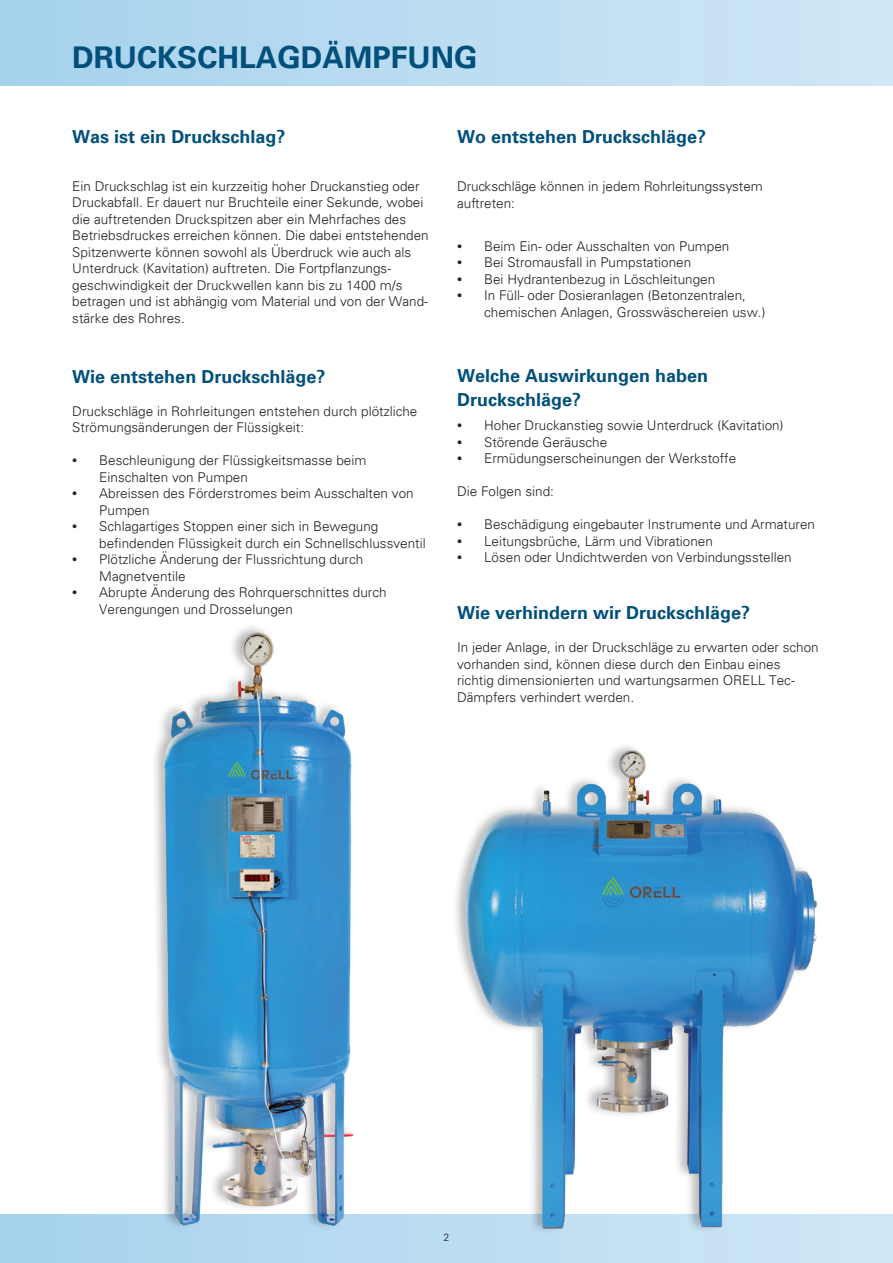
<style>
.page{position:relative;width:893px;height:1263px;background:#fff}
.page>*{position:absolute;margin:0;border:0;box-sizing:border-box;transform-origin:0 0}
.t1{font:700 30px "Univers LT";color:#00507b}
.t2{font:700 18px/24px "Univers LT";color:#00507b}
.t3{font:300 13.5px/16.5px "Univers LT";color:#231f20}
.t4{font:300 10.5px "Univers LT";color:#231f20}
.s1{font-family:"Myriad Pro";font-weight:400;font-size:18px}
</style>
<div class="page">
<div style="left:0;top:0;width:893px;height:85px;background:linear-gradient(to right,#a6d2ed,#d1e7f6)"></div>
<div style="left:0;top:1214px;width:893px;height:49px;background:linear-gradient(to right,#a6d2ed,#d1e7f6)"></div>
<img style="left:125px;top:627px;width:258px;height:615px">
<img style="left:438px;top:746px;width:402px;height:509px">
<h1 class="t1" style="left:72px;top:40px;width:407px">DRUCKSCHLAGDÄMPFUNG</h1>
<h2 class="t2" style="left:72px;top:125px;width:215px">Was ist ein Druckschlag?</h2>
<p class="t3" style="left:72px;top:178px;width:358px">Ein Druckschlag ist ein kurzzeitig hoher Druckanstieg oder Druckabfall. Er dauert nur Bruchteile einer Sekunde, wobei die auftretenden Druckspitzen aber ein Mehrfaches des Betriebsdruckes erreichen können. Die dabei entstehenden Spitzenwerte können sowohl als Überdruck wie auch als Unterdruck (Kavitation) auftreten. Die Fortpflanzungs&shy;geschwindigkeit der Druckwellen kann bis zu 1400 m/s betragen und ist abhängig vom Material und von der Wand&shy;stärke des Rohres.</p>
<h2 class="t2" style="left:72px;top:365px;width:255px">Wie entstehen Druckschläge?</h2>
<p class="t3" style="left:72px;top:403px;width:347px">Druckschläge in Rohrleitungen entstehen durch plötzliche<br>Strömungsänderungen der Flüssigkeit:</p>
<p class="t3" style="left:99px;top:452px;width:269px;text-indent:-27px"><span class="s1">•</span> Beschleunigung der Flüssigkeitsmasse beim<br>Einschalten von Pumpen</p>
<p class="t3" style="left:99px;top:485px;width:316px;text-indent:-27px"><span class="s1">•</span> Abreissen des Förderstromes beim Ausschalten von<br>Pumpen</p>
<p class="t3" style="left:99px;top:518px;width:328px;text-indent:-27px"><span class="s1">•</span> Schlagartiges Stoppen einer sich in Bewegung befindenden Flüssigkeit durch ein Schnellschlussventil</p>
<p class="t3" style="left:99px;top:551px;width:266px;text-indent:-27px"><span class="s1">•</span> Plötzliche Änderung der Flussrichtung durch<br>Magnetventile</p>
<p class="t3" style="left:99px;top:584px;width:289px;text-indent:-27px"><span class="s1">•</span> Abrupte Änderung des Rohrquerschnittes durch<br>Verengungen und Drosselungen</p>
<h2 class="t2" style="left:457px;top:125px;width:251px">Wo entstehen Druckschläge?</h2>
<p class="t3" style="left:457px;top:178px;width:307px">Druckschläge können in jedem Rohrleitungssystem auftreten:</p>
<p class="t3" style="left:457px;top:237px;width:274px"><span class="s1">•</span> Beim Ein- oder Ausschalten von Pumpen</p>
<p class="t3" style="left:457px;top:254px;width:236px"><span class="s1">•</span> Bei Stromausfall in Pumpstationen</p>
<p class="t3" style="left:457px;top:270px;width:260px"><span class="s1">•</span> Bei Hydrantenbezug in Löschleitungen</p>
<p class="t3" style="left:484px;top:287px;width:283px;text-indent:-27px"><span class="s1">•</span> In Füll- oder Dosieranlagen (Betonzentralen, chemischen Anlagen, Grosswäschereien usw.)</p>
<h2 class="t2" style="left:457px;top:363px;width:253px">Welche Auswirkungen haben<br>Druckschläge?</h2>
<p class="t3" style="left:457px;top:417px;width:328px"><span class="s1">•</span> Hoher Druckanstieg sowie Unterdruck (Kavitation)</p>
<p class="t3" style="left:457px;top:433px;width:152px"><span class="s1">•</span> Störende Geräusche</p>
<p class="t3" style="left:457px;top:450px;width:281px"><span class="s1">•</span> Ermüdungserscheinungen der Werkstoffe</p>
<p class="t3" style="left:457px;top:483px;width:98px">Die Folgen sind:</p>
<p class="t3" style="left:457px;top:516px;width:359px"><span class="s1">•</span> Beschädigung eingebauter Instrumente und Armaturen</p>
<p class="t3" style="left:457px;top:532px;width:257px"><span class="s1">•</span> Leitungsbrüche, Lärm und Vibrationen</p>
<p class="t3" style="left:457px;top:549px;width:336px"><span class="s1">•</span> Lösen oder Undichtwerden von Verbindungsstellen</p>
<h2 class="t2" style="left:457px;top:601px;width:295px">Wie verhindern wir Druckschläge?</h2>
<p class="t3" style="left:457px;top:639px;width:363px">In jeder Anlage, in der Druckschläge zu erwarten oder schon vorhanden sind, können diese durch den Einbau eines richtig dimensionierten und wartungsarmen ORELL Tec-Dämpfers verhindert werden.</p>
<p class="t4" style="left:444px;top:1231px;width:7px">2</p>
</div>
